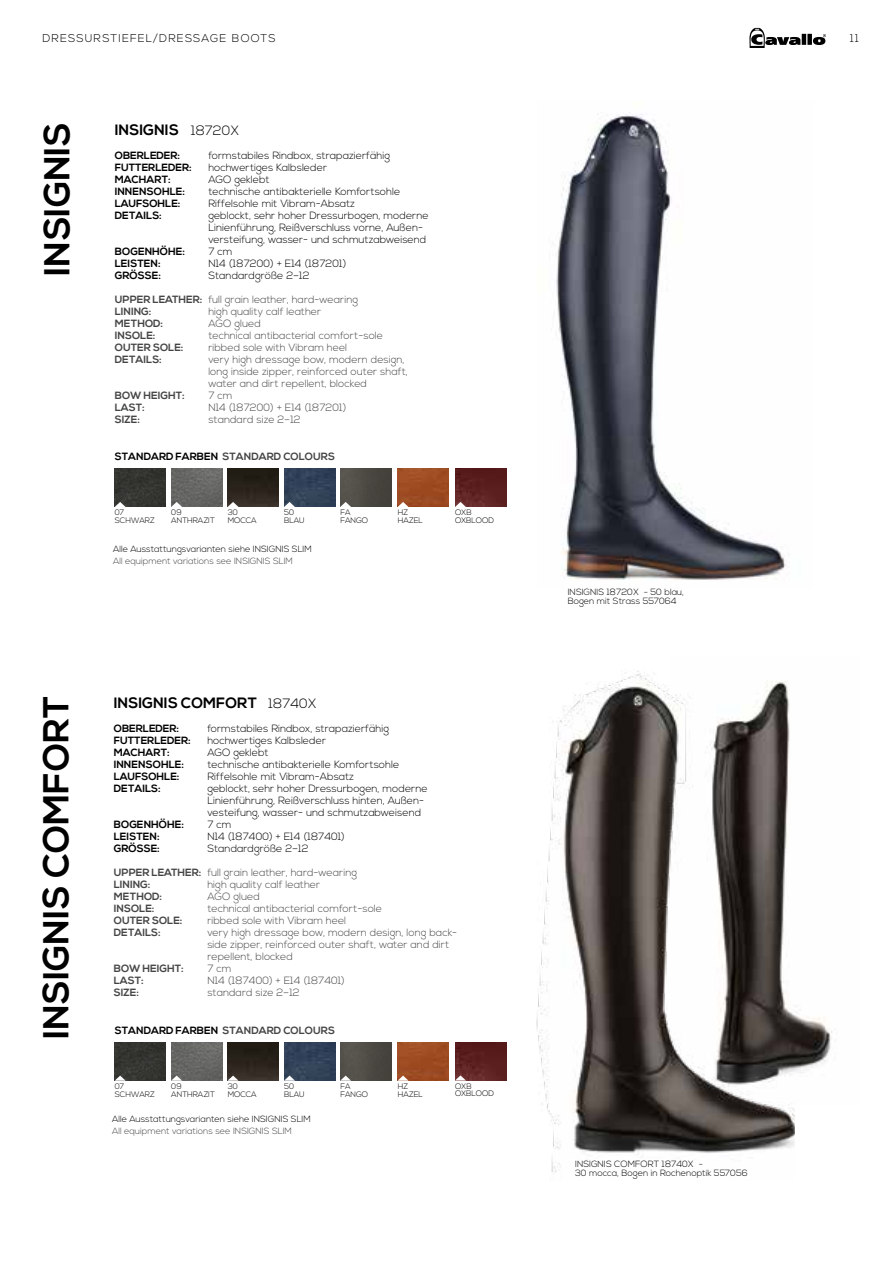
<style>
.page{position:relative;width:893px;height:1263px;background:#fff}
.page>*{position:absolute;margin:0;border:0;box-sizing:border-box;transform-origin:0 0}
.t1{font:700 36px "Nexa";color:#000}
.t2{font:700 15px "Nexa";color:#000}
.t3{font:300 11.25px "Nexa";letter-spacing:.1em;color:#000}
.t4{font:300 10.5px/12px "Nexa";color:#000}
.t5{font:300 10.5px/12px "Nexa";color:#444645}
.t6{font:700 10.5px "Nexa";color:#000}
.t7{font:700 10.5px "Nexa";color:#444645}
.t8{font:300 9px/9px "Nexa";color:#000}
.t9{font:300 9px "Nexa";color:#444645}
.t10{font:300 7.95px/7.8px "Nexa";letter-spacing:-.005em;color:#000}
.s1{font-weight:300;font-size:13.5px}
.s2{font-weight:700}
.s3{color:#000}
</style>
<div class="page">
<svg style="left:749px;top:28px;width:77px;height:20px"></svg>
<img style="left:795px;top:1009px;width:40px;height:64px">
<img style="left:115px;top:468px;width:51px;height:39px">
<svg style="left:115px;top:502px;width:11px;height:5px"></svg>
<img style="left:284px;top:468px;width:51px;height:39px">
<svg style="left:284px;top:502px;width:11px;height:5px"></svg>
<img style="left:228px;top:468px;width:51px;height:39px">
<svg style="left:228px;top:502px;width:11px;height:5px"></svg>
<img style="left:455px;top:468px;width:51px;height:39px">
<svg style="left:455px;top:502px;width:11px;height:5px"></svg>
<img style="left:455px;top:1042px;width:51px;height:38px">
<svg style="left:455px;top:1075px;width:11px;height:5px"></svg>
<img style="left:398px;top:468px;width:51px;height:39px">
<svg style="left:398px;top:502px;width:11px;height:5px"></svg>
<img style="left:340px;top:468px;width:51px;height:39px">
<svg style="left:340px;top:502px;width:11px;height:5px"></svg>
<img style="left:171px;top:468px;width:51px;height:39px">
<svg style="left:171px;top:502px;width:11px;height:5px"></svg>
<img style="left:115px;top:1042px;width:51px;height:38px">
<svg style="left:115px;top:1075px;width:11px;height:6px"></svg>
<img style="left:284px;top:1042px;width:51px;height:38px">
<svg style="left:284px;top:1075px;width:11px;height:6px"></svg>
<img style="left:228px;top:1042px;width:51px;height:38px">
<svg style="left:228px;top:1075px;width:11px;height:6px"></svg>
<img style="left:398px;top:1042px;width:51px;height:38px">
<svg style="left:398px;top:1075px;width:11px;height:6px"></svg>
<img style="left:340px;top:1042px;width:51px;height:38px">
<svg style="left:340px;top:1075px;width:11px;height:6px"></svg>
<img style="left:171px;top:1042px;width:51px;height:38px">
<svg style="left:171px;top:1075px;width:11px;height:6px"></svg>
<img style="left:536px;top:671px;width:259px;height:502px">
<img style="left:556px;top:112px;width:230px;height:468px">
<p class="t3" style="left:43px;top:32px;width:235px">DRESSURSTIEFEL/DRESSAGE BOOTS</p>
<p class="t3" style="left:850px;top:32px;width:10px">11</p>
<h1 class="t1" style="left:36px;top:276px;width:155px;rotate:-90deg">INSIGNIS</h1>
<h2 class="t2" style="left:115px;top:121px;width:126px">INSIGNIS <span class="s1">18720X</span></h2>
<p class="t6" style="left:115px;top:149px;width:67px">OBERLEDER:</p>
<p class="t4" style="left:208px;top:150px;width:183px">formstabiles Rindbox, strapazierfähig</p>
<p class="t6" style="left:115px;top:161px;width:78px">FUTTERLEDER:</p>
<p class="t4" style="left:208px;top:162px;width:120px">hochwertiges Kalbsleder</p>
<p class="t6" style="left:115px;top:173px;width:57px">MACHART:</p>
<p class="t4" style="left:208px;top:174px;width:63px">AGO geklebt</p>
<p class="t6" style="left:115px;top:185px;width:72px">INNENSOHLE:</p>
<p class="t4" style="left:208px;top:186px;width:193px">technische antibakterielle Komfortsohle</p>
<p class="t6" style="left:115px;top:197px;width:67px">LAUFSOHLE:</p>
<p class="t4" style="left:208px;top:198px;width:148px">Riffelsohle mit Vibram-Absatz</p>
<p class="t6" style="left:115px;top:209px;width:48px">DETAILS:</p>
<p class="t4" style="left:208px;top:210px;width:222px">geblockt, sehr hoher Dressurbogen, moderne<br>Linienführung, Reißverschluss vorne, Außen&shy;versteifung, wasser- und schmutzabweisend</p>
<p class="t6" style="left:115px;top:245px;width:72px">BOGENHÖHE:</p>
<p class="t4" style="left:208px;top:246px;width:26px">7 cm</p>
<p class="t6" style="left:115px;top:257px;width:47px">LEISTEN:</p>
<p class="t4" style="left:208px;top:258px;width:139px">N14 (187200) + E14 (187201)</p>
<p class="t6" style="left:115px;top:269px;width:48px">GRÖSSE:</p>
<p class="t4" style="left:208px;top:270px;width:103px">Standardgröße 2–12</p>
<p class="t5" style="left:115px;top:294px;width:245px"><span class="s2">UPPER LEATHER:</span> full grain leather, hard-wearing<br><span class="s2">LINING:</span></p>
<p class="t5" style="left:208px;top:306px;width:114px">high quality calf leather</p>
<p class="t7" style="left:115px;top:317px;width:50px">METHOD:</p>
<p class="t5" style="left:208px;top:318px;width:54px">AGO glued</p>
<p class="t7" style="left:115px;top:329px;width:42px">INSOLE:</p>
<p class="t5" style="left:208px;top:330px;width:176px">technical antibacterial comfort-sole</p>
<p class="t7" style="left:115px;top:341px;width:70px">OUTER SOLE:</p>
<p class="t5" style="left:208px;top:342px;width:140px">ribbed sole with Vibram heel</p>
<p class="t7" style="left:115px;top:353px;width:48px">DETAILS:</p>
<p class="t5" style="left:208px;top:354px;width:201px">very high dressage bow, modern design, long inside zipper, reinforced outer shaft, water and dirt repellent, blocked</p>
<p class="t7" style="left:115px;top:389px;width:71px">BOW HEIGHT:</p>
<p class="t5" style="left:208px;top:390px;width:26px">7 cm</p>
<p class="t7" style="left:115px;top:401px;width:31px">LAST:</p>
<p class="t5" style="left:208px;top:402px;width:139px">N14 (187200) + E14 (187201)</p>
<p class="t7" style="left:115px;top:413px;width:27px">SIZE:</p>
<p class="t5" style="left:208px;top:414px;width:94px">standard size 2–12</p>
<p class="t7" style="left:115px;top:450px;width:222px"><span class="s3">STANDARD FARBEN</span> STANDARD COLOURS</p>
<p class="t10" style="left:115px;top:509px;width:42px">07<br>SCHWARZ</p>
<p class="t10" style="left:284px;top:509px;width:22px">50<br>BLAU</p>
<p class="t10" style="left:171px;top:509px;width:45px">09<br>ANTHRAZIT</p>
<p class="t10" style="left:228px;top:509px;width:30px">30<br>MOCCA</p>
<p class="t10" style="left:455px;top:509px;width:40px">OXB<br>OXBLOOD</p>
<p class="t10" style="left:340px;top:509px;width:29px">FA<br>FANGO</p>
<p class="t10" style="left:398px;top:509px;width:27px">HZ<br>HAZEL</p>
<p class="t8" style="left:113px;top:545px;width:200px">Alle Ausstattungsvarianten siehe INSIGNIS SLIM</p>
<p class="t9" style="left:113px;top:556px;width:181px">All equipment variations see INSIGNIS SLIM</p>
<h1 class="t1" style="left:35px;top:1039px;width:345px;rotate:-90deg">INSIGNIS COMFORT</h1>
<h2 class="t2" style="left:114px;top:694px;width:204px">INSIGNIS COMFORT <span class="s1">18740X</span></h2>
<p class="t6" style="left:114px;top:722px;width:67px">OBERLEDER:</p>
<p class="t4" style="left:207px;top:723px;width:183px">formstabiles Rindbox, strapazierfähig</p>
<p class="t6" style="left:114px;top:734px;width:78px">FUTTERLEDER:</p>
<p class="t4" style="left:207px;top:735px;width:120px">hochwertiges Kalbsleder</p>
<p class="t6" style="left:114px;top:746px;width:57px">MACHART:</p>
<p class="t4" style="left:207px;top:747px;width:63px">AGO geklebt</p>
<p class="t6" style="left:114px;top:758px;width:72px">INNENSOHLE:</p>
<p class="t4" style="left:207px;top:759px;width:193px">technische antibakterielle Komfortsohle</p>
<p class="t6" style="left:114px;top:770px;width:67px">LAUFSOHLE:</p>
<p class="t4" style="left:207px;top:771px;width:148px">Riffelsohle mit Vibram-Absatz</p>
<p class="t6" style="left:114px;top:782px;width:48px">DETAILS:</p>
<p class="t4" style="left:207px;top:783px;width:222px">geblockt, sehr hoher Dressurbogen, moderne<br>Linienführung, Reißverschluss hinten, Außen&shy;vesteifung, wasser- und schmutzabweisend</p>
<p class="t6" style="left:114px;top:818px;width:72px">BOGENHÖHE:</p>
<p class="t4" style="left:207px;top:819px;width:26px">7 cm</p>
<p class="t6" style="left:114px;top:830px;width:47px">LEISTEN:</p>
<p class="t4" style="left:207px;top:831px;width:139px">N14 (187400) + E14 (187401)</p>
<p class="t6" style="left:114px;top:842px;width:48px">GRÖSSE:</p>
<p class="t4" style="left:207px;top:843px;width:103px">Standardgröße 2–12</p>
<p class="t5" style="left:114px;top:867px;width:245px"><span class="s2">UPPER LEATHER:</span> full grain leather, hard-wearing<br><span class="s2">LINING:</span></p>
<p class="t5" style="left:207px;top:879px;width:114px">high quality calf leather</p>
<p class="t7" style="left:114px;top:890px;width:50px">METHOD:</p>
<p class="t5" style="left:207px;top:891px;width:54px">AGO glued</p>
<p class="t7" style="left:114px;top:902px;width:42px">INSOLE:</p>
<p class="t5" style="left:207px;top:903px;width:176px">technical antibacterial comfort-sole</p>
<p class="t7" style="left:114px;top:914px;width:70px">OUTER SOLE:</p>
<p class="t5" style="left:207px;top:915px;width:140px">ribbed sole with Vibram heel</p>
<p class="t7" style="left:114px;top:926px;width:48px">DETAILS:</p>
<p class="t5" style="left:207px;top:927px;width:251px">very high dressage bow, modern design, long back&shy;side zipper, reinforced outer shaft, water and dirt repellent, blocked</p>
<p class="t7" style="left:114px;top:962px;width:71px">BOW HEIGHT:</p>
<p class="t5" style="left:207px;top:963px;width:26px">7 cm</p>
<p class="t7" style="left:114px;top:974px;width:31px">LAST:</p>
<p class="t5" style="left:207px;top:975px;width:139px">N14 (187400) + E14 (187401)</p>
<p class="t7" style="left:114px;top:986px;width:27px">SIZE:</p>
<p class="t5" style="left:207px;top:987px;width:94px">standard size 2–12</p>
<p class="t7" style="left:115px;top:1024px;width:222px"><span class="s3">STANDARD FARBEN</span> STANDARD COLOURS</p>
<p class="t10" style="left:115px;top:1082px;width:42px">07<br>SCHWARZ</p>
<p class="t10" style="left:284px;top:1082px;width:22px">50<br>BLAU</p>
<p class="t10" style="left:171px;top:1082px;width:45px">09<br>ANTHRAZIT</p>
<p class="t10" style="left:228px;top:1082px;width:30px">30<br>MOCCA</p>
<p class="t10" style="left:398px;top:1082px;width:27px">HZ<br>HAZEL</p>
<p class="t10" style="left:340px;top:1082px;width:29px">FA<br>FANGO</p>
<p class="t10" style="left:455px;top:1082px;width:40px">OXB<br>OXBLOOD</p>
<p class="t8" style="left:112px;top:1115px;width:200px">Alle Ausstattungsvarianten siehe INSIGNIS SLIM</p>
<p class="t9" style="left:112px;top:1126px;width:181px">All equipment variations see INSIGNIS SLIM</p>
<p class="t8" style="left:568px;top:587px;width:118px">INSIGNIS 18720X - 50 blau,<br>Bogen mit Strass 557064</p>
<p class="t8" style="left:575px;top:1160px;width:174px">INSIGNIS COMFORT 18740X -<br>30 mocca, Bogen in Rochenoptik 557056</p>
</div>
